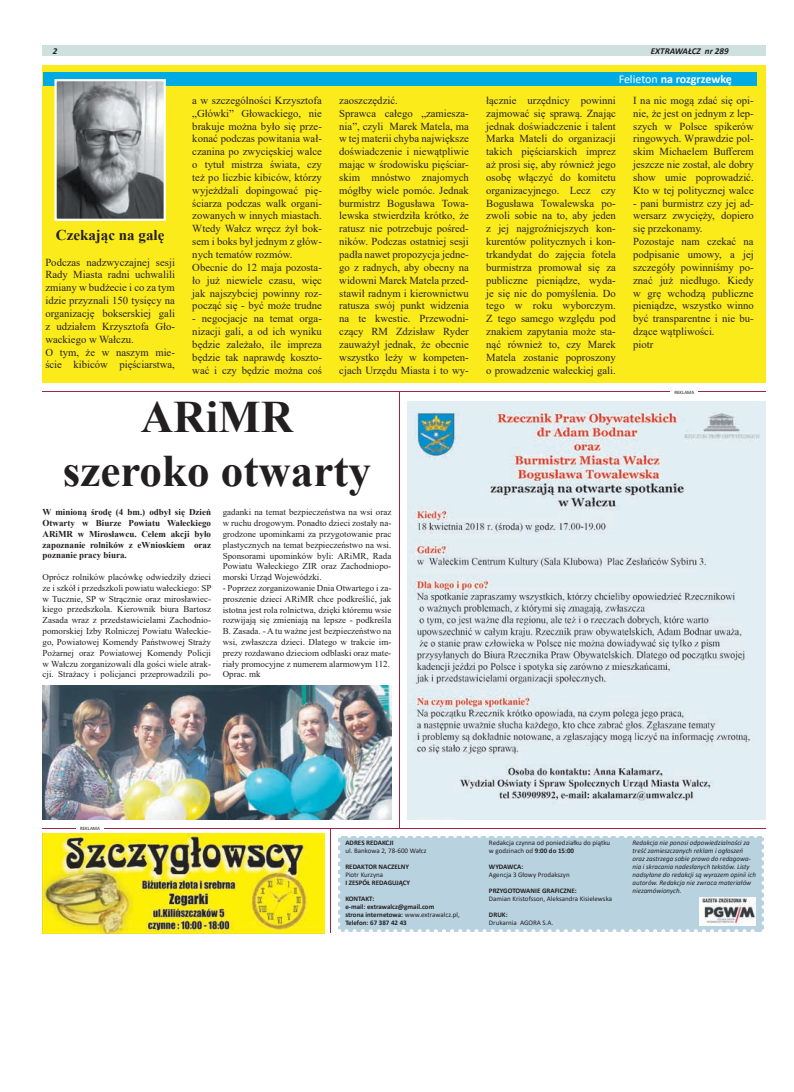
<style>
.page{position:relative;width:794px;height:1092px;background:#fff}
.page>*{position:absolute;margin:0;border:0;box-sizing:border-box;transform-origin:0 0}
.t1{font:700 45px/54px "Times New Roman";color:#231f20;text-align:center}
.t2{font:700 15px "Times New Roman";color:#231f20}
.t3{font:700 12px "Calibri";letter-spacing:-.005em;color:#fff}
.t4{font:10.7px/12.8px "Times New Roman";color:#231f20}
.t5{font:9px/10.8px "Times New Roman";color:#231f20;text-align:justify}
.t6{font:700 9px/10.8px "Times New Roman";color:#231f20;text-align:justify}
.t7{font:italic 700 9px "Calibri";color:#231f20}
.t8{font:italic 7px/8px "Calibri";color:#231f20}
.t9{font:7px/8px "Calibri";color:#231f20}
.t10{font:700 7px/8px "Calibri";color:#231f20}
.t11{font:5px "Calibri";color:#231f20}
.s1{font-weight:400}
.s2{font-weight:700}
</style>
<div class="page">
<div style="left:43px;top:45px;width:722px;height:11px;background:#cfe1df"></div>
<div style="left:43px;top:65px;width:722px;height:317px;background:#fceb1b"></div>
<div style="left:43px;top:72px;width:713px;height:14px;background:#00aae3"></div>
<hr style="left:330px;top:828px;width:1px;height:105px;background:#a02540">
<img style="left:43px;top:833px;width:282px;height:100px">
<div style="left:338px;top:835px;width:425px;height:96px;background:#b9d2df"></div>
<svg style="left:338px;top:843px;width:2px;height:88px"></svg>
<svg style="left:346px;top:929px;width:418px;height:3px"></svg>
<svg style="left:761px;top:835px;width:3px;height:88px"></svg>
<svg style="left:338px;top:835px;width:417px;height:2px"></svg>
<hr style="left:43px;top:828px;width:722px;height:1px;background:#a02540">
<hr style="left:77px;top:826px;width:27px;height:4px;background:#fff">
<img style="left:57px;top:82px;width:106px;height:136px">
<div style="left:54px;top:79px;width:112px;height:142px;border:2px solid #fff"></div>
<hr style="left:43px;top:391px;width:722px;height:1px;background:#a02540">
<img style="left:699px;top:897px;width:56px;height:28px">
<img style="left:408px;top:401px;width:357px;height:418px">
<img style="left:43px;top:685px;width:348px;height:134px">
<hr style="left:399px;top:391px;width:1px;height:437px;background:#a02540">
<hr style="left:671px;top:390px;width:27px;height:4px;background:#fff">
<p class="t7" style="left:53px;top:44px;width:6px">2</p>
<p class="t7" style="left:651px;top:44px;width:79px">EXTRAWAŁCZ nr 289</p>
<p class="t3" style="left:618px;top:70px;width:115px"><span class="s1">Felieton</span> na rozgrzewkę</p>
<h2 class="t2" style="left:56px;top:224px;width:110px">Czekając na galę</h2>
<p class="t4" style="left:45px;top:255px;width:131px">Podczas nadzwyczajnej sesji<br>Rady Miasta radni uchwalili zmiany w budżecie i co za tym idzie przyznali 150 tysięcy na organizację bokserskiej gali z udziałem Krzysztofa Gło&shy;wackiego w Wałczu.<br>O tym, że w naszym mie&shy;ście kibiców pięściarstwa,</p>
<p class="t4" style="left:192px;top:93px;width:131px">a w szczególności Krzysztofa „Główki” Głowackiego, nie brakuje można było się prze&shy;konać podczas powitania wał&shy;czanina po zwycięskiej walce o tytuł mistrza świata, czy też po liczbie kibiców, którzy wyjeżdżali dopingować pię&shy;ściarza podczas walk organi&shy;zowanych w innych miastach.<br>Wtedy Wałcz wręcz żył bok&shy;sem i boks był jednym z głów&shy;nych tematów rozmów.<br>Obecnie do 12 maja pozosta&shy;ło już niewiele czasu, więc jak najszybciej powinny roz&shy;począć się - być może trudne</p>
<p class="t4" style="left:192px;top:312px;width:131px;text-align:justify">- negocjacje na temat orga&shy;nizacji gali, a od ich wyniku będzie zależało, ile impreza będzie tak naprawdę koszto&shy;wać i czy będzie można coś</p>
<p class="t4" style="left:339px;top:93px;width:131px">zaoszczędzić.<br>Sprawca całego „zamiesza&shy;nia”, czyli Marek Matela, ma w tej materii chyba największe doświadczenie i niewątpliwie mając w środowisku pięściar&shy;skim mnóstwo znajomych mógłby wiele pomóc. Jednak burmistrz Bogusława Towa&shy;lewska stwierdziła krótko, że ratusz nie potrzebuje pośred&shy;ników. Podczas ostatniej sesji padła nawet propozycja jedne&shy;go z radnych, aby obecny na widowni Marek Matela przed&shy;stawił radnym i kierownictwu ratusza swój punkt widzenia na te kwestie. Przewodni&shy;czący RM Zdzisław Ryder zauważył jednak, że obecnie wszystko leży w kompeten&shy;cjach Urzędu Miasta i to wy-</p>
<h1 class="t1" style="left:63px;top:388px;width:309px">ARiMR szeroko otwarty</h1>
<p class="t6" style="left:43px;top:506px;width:170px">W minioną środę (4 bm.) odbył się Dzień Otwarty w Biurze Powiatu Wałeckiego ARiMR w Mirosławcu. Celem akcji było zapoznanie rolników z eWnioskiem oraz poznanie pracy biura.</p>
<p class="t5" style="left:43px;top:571px;width:170px">Oprócz rolników placówkę odwiedziły dzieci ze i szkół i przedszkoli powiatu wałeckiego: SP w Tucznie, SP w Strącznie oraz mirosławiec&shy;kiego przedszkola. Kierownik biura Bartosz Zasada wraz z przedstawicielami Zachodnio&shy;pomorskiej Izby Rolniczej Powiatu Wałeckie&shy;go, Powiatowej Komendy Państwowej Straży Pożarnej oraz Powiatowej Komendy Policji w Wałczu zorganizowali dla gości wiele atrak&shy;cji. Strażacy i policjanci przeprowadzili po-</p>
<p class="t5" style="left:223px;top:506px;width:170px">gadanki na temat bezpieczeństwa na wsi oraz w ruchu drogowym. Ponadto dzieci zostały na&shy;grodzone upominkami za przygotowanie prac plastycznych na temat bezpieczeństwo na wsi.<br>Sponsorami upominków byli: ARiMR, Rada Powiatu Wałeckiego ZIR oraz Zachodniopo&shy;morski Urząd Wojewódzki.</p>
<p class="t5" style="left:223px;top:582px;width:170px;text-align:left">- Poprzez zorganizowanie Dnia Otwartego i za&shy;proszenie dzieci ARiMR chce podkreślić, jak istotna jest rola rolnictwa, dzięki któremu wsie rozwijają się zmieniają na lepsze - podkreśla B. Zasada. - A tu ważne jest bezpieczeństwo na wsi, zwłaszcza dzieci. Dlatego w trakcie im&shy;prezy rozdawano dzieciom odblaski oraz mate&shy;riały promocyjne z numerem alarmowym 112.<br>Oprac. mk</p>
<p class="t4" style="left:486px;top:93px;width:131px;text-align:justify">łącznie urzędnicy powinni zajmować się sprawą. Znając jednak doświadczenie i talent Marka Mateli do organizacji takich pięściarskich imprez aż prosi się, aby również jego osobę włączyć do komitetu organizacyjnego. Lecz czy Bogusława Towalewska po&shy;zwoli sobie na to, aby jeden z jej najgroźniejszych kon&shy;kurentów politycznych i kon&shy;trkandydat do zajęcia fotela burmistrza promował się za publiczne pieniądze, wyda&shy;je się nie do pomyślenia. Do tego w roku wyborczym.<br>Z tego samego względu pod znakiem zapytania może sta&shy;nąć również to, czy Marek Matela zostanie poproszony o prowadzenie wałeckiej gali.</p>
<p class="t4" style="left:633px;top:93px;width:122px;text-align:justify">I na nic mogą zdać się opi&shy;nie, że jest on jednym z lep&shy;szych w Polsce spikerów ringowych. Wprawdzie pol&shy;skim Michaelem Bufferem jeszcze nie został, ale dobry show umie poprowadzić.<br>Kto w tej politycznej walce</p>
<p class="t4" style="left:633px;top:196px;width:122px">- pani burmistrz czy jej ad&shy;wersarz zwycięży, dopiero się przekonamy.<br>Pozostaje nam czekać na podpisanie umowy, a jej szczegóły powinniśmy po&shy;znać już niedługo. Kiedy w grę wchodzą publiczne pieniądze, wszystko winno być transparentne i nie bu&shy;dzące wątpliwości.<br>piotr</p>
<p class="t11" style="left:674px;top:388px;width:21px">REKLAMA</p>
<p class="t11" style="left:80px;top:824px;width:21px">REKLAMA</p>
<p class="t10" style="left:345px;top:838px;width:50px">ADRES REDAKCJI</p>
<p class="t9" style="left:345px;top:846px;width:83px">ul. Bankowa 2, 78-600 Wałcz</p>
<p class="t10" style="left:345px;top:862px;width:65px">REDAKTOR NACZELNY</p>
<p class="t9" style="left:345px;top:870px;width:39px">Piotr Kurzyna</p>
<p class="t10" style="left:345px;top:878px;width:66px">I ZESPÓŁ REDAGUJĄCY</p>
<p class="t10" style="left:345px;top:894px;width:116px">KONTAKT:<br>e-mail: extrawalcz@gmail.com<br>strona internetowa: <span class="s1">www.extrawalcz.pl,<br></span>Telefon: 67 387 42 43</p>
<p class="t9" style="left:489px;top:838px;width:123px">Redakcja czynna od poniedziałku do piątku w godzinach od <span class="s2">9:00 do 15:00</span></p>
<p class="t10" style="left:489px;top:862px;width:36px">WYDAWCA:</p>
<p class="t9" style="left:489px;top:870px;width:82px">Agencja 3 Głowy Prodakszyn</p>
<p class="t10" style="left:489px;top:886px;width:89px">PRZYGOTOWANIE GRAFICZNE:</p>
<p class="t9" style="left:489px;top:894px;width:125px">Damian Kristofsson, Aleksandra Kisielewska</p>
<p class="t10" style="left:489px;top:910px;width:20px">DRUK:</p>
<p class="t9" style="left:489px;top:918px;width:66px">Drukarnia AGORA S.A.</p>
<p class="t8" style="left:632px;top:838px;width:125px">Redakcja nie ponosi odpowiedzialności za treść zamieszczanych reklam i ogłoszeń oraz zastrzega sobie prawo do redagowa&shy;nia i skracania nadesłanych tekstów. Listy nadsyłane do redakcji są wyrazem opinii ich autorów. Redakcja nie zwraca materiałów niezamówionych.</p>
</div>
